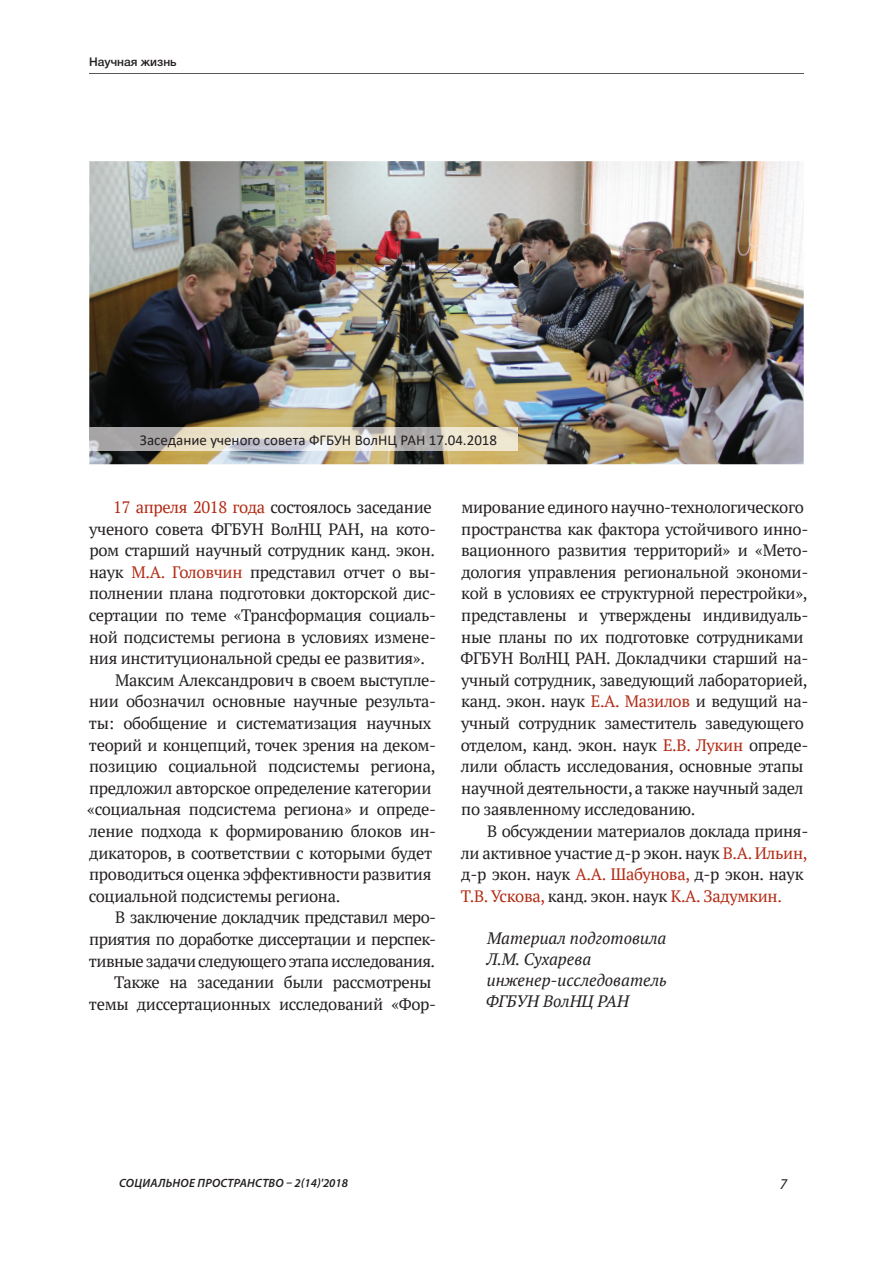
<style>
.page{position:relative;width:893px;height:1263px;background:#fff}
.page>*{position:absolute;margin:0;border:0;box-sizing:border-box;transform-origin:0 0}
.t1{font:16.5px/21.6px "PT Serif";letter-spacing:-.02em;color:#231f20}
.t2{font:italic 16.5px/21px "PT Serif";color:#231f20}
.t3{font:15px "Calibri";color:#231f20}
.t4{font:italic 15px "Myriad Pro";color:#231f20}
.t5{font:italic 600 12px "Myriad Pro";letter-spacing:.02em;color:#231f20}
.t6{font:500 12px "Helvetica Neue Cyr";color:#231f20}
.s1{color:#b22b14}
</style>
<div class="page">
<hr style="left:89px;top:74px;width:715px;height:1px;background:#57585a">
<img style="left:89px;top:161px;width:715px;height:303px">
<img style="left:89px;top:428px;width:428px;height:23px">
<p class="t6" style="left:89px;top:57px;width:89px">Научная жизнь</p>
<p class="t3" style="left:140px;top:434px;width:359px">Заседание ученого совета ФГБУН ВолНЦ РАН 17.04.2018</p>
<p class="t1" style="left:113px;top:496px;width:320px"><span class="s1">17 апреля 2018 года</span> состоялось заседание</p>
<p class="t1" style="left:89px;top:518px;width:349px">ученого совета ФГБУН ВолНЦ РАН, на кото-</p>
<p class="t1" style="left:89px;top:539px;width:347px">ром старший научный сотрудник канд. экон.</p>
<p class="t1" style="left:89px;top:561px;width:349px">наук <span class="s1">М.А. Головчин</span> представил отчет о вы-</p>
<p class="t1" style="left:89px;top:582px;width:349px">полнении плана подготовки докторской дис-</p>
<p class="t1" style="left:89px;top:604px;width:349px">сертации по теме «Трансформация социаль-</p>
<p class="t1" style="left:89px;top:626px;width:349px">ной подсистемы региона в условиях измене-</p>
<p class="t1" style="left:89px;top:647px;width:337px">ния институциональной среды ее развития».</p>
<p class="t1" style="left:115px;top:669px;width:323px">Максим Александрович в своем выступле-</p>
<p class="t1" style="left:89px;top:690px;width:349px">нии обозначил основные научные результа-</p>
<p class="t1" style="left:89px;top:712px;width:344px">ты: обобщение и систематизация научных</p>
<p class="t1" style="left:89px;top:734px;width:349px">теорий и концепций, точек зрения на деком-</p>
<p class="t1" style="left:89px;top:755px;width:348px">позицию социальной подсистемы региона,</p>
<p class="t1" style="left:89px;top:777px;width:344px">предложил авторское определение категории</p>
<p class="t1" style="left:87px;top:798px;width:350px">«социальная подсистема региона» и опреде-</p>
<p class="t1" style="left:89px;top:820px;width:349px">ление подхода к формированию блоков ин-</p>
<p class="t1" style="left:89px;top:842px;width:345px">дикаторов, в соответствии с которыми будет</p>
<p class="t1" style="left:89px;top:863px;width:344px">проводиться оценка эффективности развития</p>
<p class="t1" style="left:89px;top:885px;width:253px">социальной подсистемы региона.</p>
<p class="t1" style="left:115px;top:906px;width:323px">В заключение докладчик представил меро-</p>
<p class="t1" style="left:89px;top:928px;width:349px">приятия по доработке диссертации и перспек-</p>
<p class="t1" style="left:89px;top:950px;width:348px">тивные задачи следующего этапа исследования.</p>
<p class="t1" style="left:114px;top:971px;width:319px">Также на заседании были рассмотрены</p>
<p class="t1" style="left:89px;top:993px;width:349px">темы диссертационных исследований «Фор-</p>
<p class="t1" style="left:461px;top:496px;width:349px">мирование единого научно-технологического пространства как фактора устойчивого инно&shy;вационного развития территорий» и «Мето&shy;дология управления региональной экономи&shy;кой в условиях ее структурной перестройки», представлены и утверждены индивидуаль&shy;ные планы по их подготовке сотрудниками ФГБУН ВолНЦ РАН. Докладчики старший на&shy;учный сотрудник, заведующий лабораторией, канд. экон. наук <span class="s1">Е.А. Мазилов</span> и ведущий на&shy;учный сотрудник заместитель заведующего отделом, канд. экон. наук <span class="s1">Е.В. Лукин</span> опреде&shy;лили область исследования, основные этапы научной деятельности, а также научный задел по заявленному исследованию.</p>
<p class="t1" style="left:461px;top:820px;width:349px;text-indent:26px">В обсуждении материалов доклада приня&shy;ли активное участие д-р экон. наук <span class="s1">В.А. Ильин, </span>д-р экон. наук <span class="s1">А.А. Шабунова,</span> д-р экон. наук <span class="s1">Т.В. Ускова,</span> канд. экон. наук <span class="s1">К.А. Задумкин.</span></p>
<p class="t2" style="left:486px;top:928px;width:182px">Материал подготовила<br>Л.М. Сухарева инженер-исследователь<br>ФГБУН ВолНЦ РАН</p>
<p class="t5" style="left:119px;top:1178px;width:230px">СОЦИАЛЬНОЕ ПРОСТРАНСТВО – 2(14)'2018</p>
<p class="t4" style="left:780px;top:1178px;width:9px">7</p>
</div>
